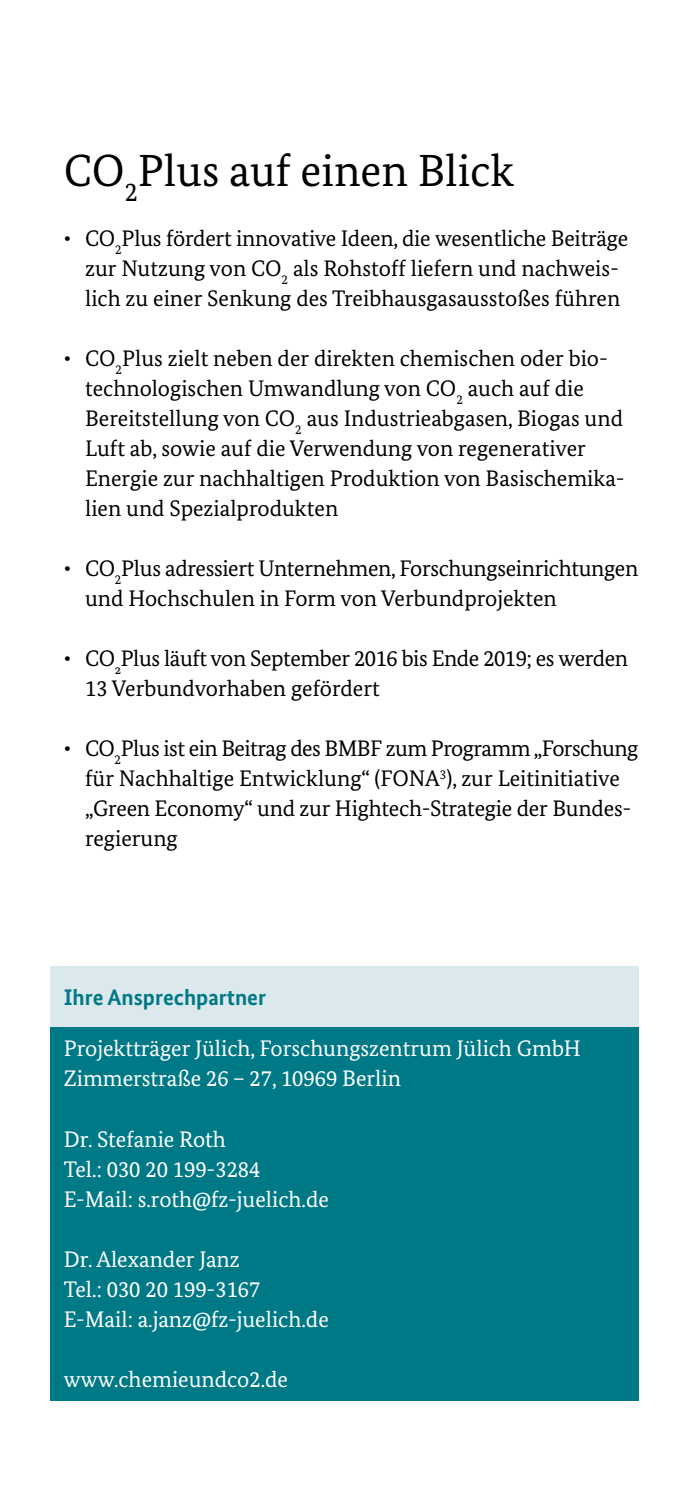
<style>
.page{position:relative;width:688px;height:1489px;background:#fff}
.page>*{position:absolute;margin:0;border:0;box-sizing:border-box;transform-origin:0 0}
.t1{font:45px "Bundes Serif";color:#000}
.t2{font:22.5px/30px "Bundes Serif";color:#000}
.t3{font:22.5px/30px "Bundes Serif";color:#fff}
.t4{font:22.5px/30px "Bundes Serif";letter-spacing:-.02em;color:#000}
.t5{font:700 22.5px "Bundes Sans";color:#007987}
</style>
<div class="page">
<div style="left:50px;top:1026px;width:588px;height:374px;background:#007987"></div>
<div style="left:50px;top:966px;width:588px;height:60px;background:#dbe8ec"></div>
<h3 class="t1" style="left:64px;top:143px;width:452px">CO<sub>2</sub>Plus auf einen Blick</h3>
<p class="t2" style="left:64px;top:223px;width:565px;text-align:center">∙ CO<sub>2</sub>Plus fördert innovative Ideen, die wesentliche Beiträge zur Nutzung von CO<sub>2</sub> als Rohstoff liefern und nachweis&shy;lich zu einer Senkung des Treibhausgasausstoßes führen</p>
<p class="t2" style="left:85px;top:343px;width:541px;text-indent:-21px">∙ CO<sub>2</sub>Plus zielt neben der direkten chemischen oder bio&shy;technologischen Umwandlung von CO<sub>2</sub> auch auf die Bereitstellung von CO<sub>2</sub> aus Industrieabgasen, Biogas und Luft ab, sowie auf die Verwendung von regenerativer Energie zur nachhaltigen Produktion von Basischemika&shy;lien und Spezialprodukten</p>
<p class="t2" style="left:85px;top:553px;width:554px;text-indent:-21px">∙ CO<sub>2</sub>Plus adressiert Unternehmen, Forschungseinrichtungen und Hochschulen in Form von Verbundprojekten</p>
<p class="t4" style="left:85px;top:643px;width:544px;text-indent:-21px">∙ CO<sub>2</sub>Plus läuft von September 2016 bis Ende 2019; es werden<br>13 Verbundvorhaben gefördert</p>
<p class="t2" style="left:85px;top:733px;width:554px;text-indent:-21px">∙ CO<sub>2</sub>Plus ist ein Beitrag des BMBF zum Programm „Forschung für Nachhaltige Entwicklung“ (FONA<sup>3</sup>), zur Leitinitiative „Green Economy“ und zur Hightech-Strategie der Bundes&shy;regierung</p>
<h4 class="t5" style="left:64px;top:983px;width:204px">Ihre Ansprechpartner</h4>
<p class="t3" style="left:64px;top:1033px;width:518px">Projektträger Jülich, Forschungszentrum Jülich GmbH<br>Zimmerstraße 26 – 27, 10969 Berlin</p>
<p class="t3" style="left:64px;top:1123px;width:266px">Dr. Stefanie Roth<br>Tel.: 030 20 199-3284<br>E-Mail: s.roth@fz-juelich.de</p>
<p class="t3" style="left:64px;top:1243px;width:266px">Dr. Alexander Janz<br>Tel.: 030 20 199-3167<br>E-Mail: a.janz@fz-juelich.de</p>
<p class="t3" style="left:64px;top:1363px;width:226px">www.chemieundco2.de</p>
</div>
